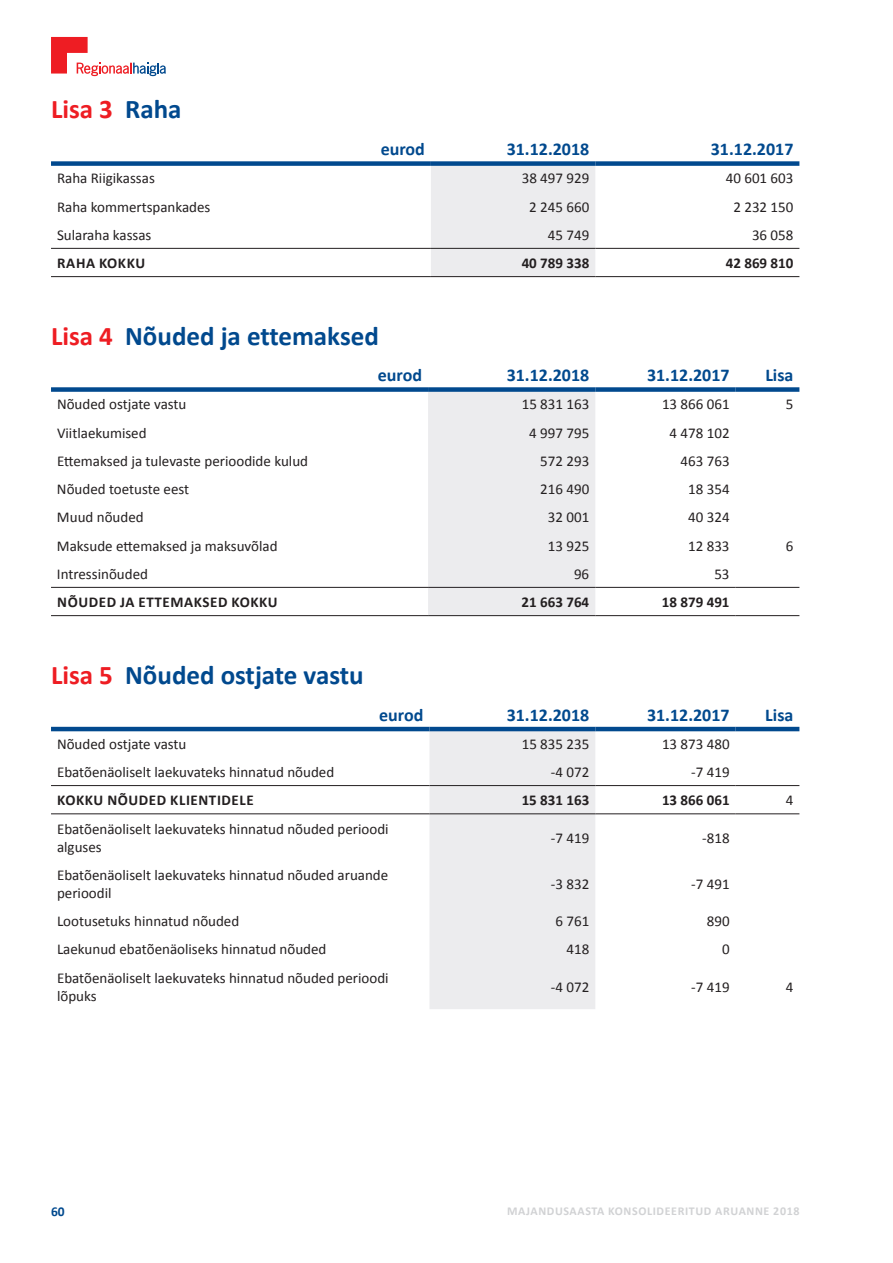
<style>
.page{position:relative;width:893px;height:1263px;background:#fff}
.page>*{position:absolute;margin:0;border:0;box-sizing:border-box;transform-origin:0 0}
.t1{font:700 27px "Calibri";color:#01498e}
.t2{font:700 27px "Calibri";color:#ee1d23}
.t3{font:700 18px "Calibri";color:#01498e}
.t4{font:15px/18px "Calibri";color:#231f20}
.t5{font:700 15px "Calibri";letter-spacing:.03em;color:#231f20}
.t6{font:700 13.5px "Calibri";color:#01498e}
.t7{font:700 12px "Calibri";letter-spacing:.05em;color:#d1d2d4}
.s1{color:#01498e}
.s2{color:#ee1d23}
</style>
<div class="page">
<svg style="left:51px;top:37px;width:115px;height:39px"></svg>
<div style="left:431px;top:166px;width:164px;height:110px;background:#ececee"></div>
<hr style="left:51px;top:248px;width:380px;height:1px;background:#231f20">
<hr style="left:431px;top:248px;width:164px;height:1px;background:#231f20">
<hr style="left:595px;top:248px;width:204px;height:1px;background:#231f20">
<hr style="left:51px;top:276px;width:380px;height:1px;background:#231f20">
<hr style="left:431px;top:276px;width:164px;height:1px;background:#231f20">
<hr style="left:595px;top:276px;width:204px;height:1px;background:#231f20">
<div style="left:51px;top:161px;width:380px;height:5px;background:#01498e"></div>
<div style="left:431px;top:161px;width:164px;height:5px;background:#01498e"></div>
<div style="left:595px;top:161px;width:204px;height:5px;background:#01498e"></div>
<div style="left:428px;top:392px;width:167px;height:223px;background:#ececee"></div>
<div style="left:51px;top:387px;width:377px;height:5px;background:#01498e"></div>
<div style="left:428px;top:387px;width:167px;height:5px;background:#01498e"></div>
<div style="left:595px;top:387px;width:141px;height:5px;background:#01498e"></div>
<div style="left:736px;top:387px;width:63px;height:5px;background:#01498e"></div>
<hr style="left:51px;top:587px;width:377px;height:1px;background:#231f20">
<hr style="left:428px;top:587px;width:167px;height:1px;background:#231f20">
<hr style="left:595px;top:587px;width:141px;height:1px;background:#231f20">
<hr style="left:736px;top:587px;width:63px;height:1px;background:#231f20">
<hr style="left:51px;top:615px;width:377px;height:1px;background:#231f20">
<hr style="left:428px;top:615px;width:167px;height:1px;background:#231f20">
<hr style="left:595px;top:615px;width:141px;height:1px;background:#231f20">
<hr style="left:736px;top:615px;width:63px;height:1px;background:#231f20">
<div style="left:429px;top:731px;width:166px;height:278px;background:#ececee"></div>
<hr style="left:51px;top:785px;width:378px;height:1px;background:#231f20">
<hr style="left:429px;top:785px;width:166px;height:1px;background:#231f20">
<hr style="left:595px;top:785px;width:141px;height:1px;background:#231f20">
<hr style="left:736px;top:785px;width:63px;height:1px;background:#231f20">
<hr style="left:51px;top:813px;width:378px;height:1px;background:#231f20">
<hr style="left:429px;top:813px;width:166px;height:1px;background:#231f20">
<hr style="left:595px;top:813px;width:141px;height:1px;background:#231f20">
<hr style="left:736px;top:813px;width:63px;height:1px;background:#231f20">
<hr style="left:51px;top:727px;width:378px;height:4px;background:#01498e">
<hr style="left:429px;top:727px;width:166px;height:4px;background:#01498e">
<hr style="left:595px;top:727px;width:141px;height:4px;background:#01498e">
<hr style="left:736px;top:727px;width:63px;height:4px;background:#01498e">
<h1 class="t2" style="left:51px;top:92px;width:132px">Lisa 3 <span class="s1">Raha</span></h1>
<p class="t3" style="left:381px;top:138px;width:46px">eurod</p>
<p class="t3" style="left:507px;top:138px;width:84px">31.12.2018</p>
<p class="t3" style="left:711px;top:138px;width:84px">31.12.2017</p>
<p class="t4" style="left:57px;top:169px;width:99px">Raha Riigikassas</p>
<p class="t4" style="left:522px;top:169px;width:69px">38 497 929</p>
<p class="t4" style="left:726px;top:169px;width:69px">40 601 603</p>
<p class="t4" style="left:57px;top:197px;width:155px">Raha kommertspankades</p>
<p class="t4" style="left:529px;top:197px;width:62px">2 245 660</p>
<p class="t4" style="left:733px;top:197px;width:62px">2 232 150</p>
<p class="t4" style="left:57px;top:225px;width:96px">Sularaha kassas</p>
<p class="t4" style="left:548px;top:225px;width:43px">45 749</p>
<p class="t4" style="left:752px;top:225px;width:43px">36 058</p>
<p class="t5" style="left:57px;top:254px;width:89px">RAhA KOKKU</p>
<p class="t5" style="left:522px;top:254px;width:69px">40 789 338</p>
<p class="t5" style="left:726px;top:254px;width:69px">42 869 810</p>
<h1 class="t1" style="left:51px;top:319px;width:329px"><span class="s2">Lisa 4</span> Nõuded ja ettemaksed</h1>
<p class="t3" style="left:378px;top:364px;width:46px">eurod</p>
<p class="t3" style="left:507px;top:364px;width:84px">31.12.2018</p>
<p class="t3" style="left:647px;top:364px;width:84px">31.12.2017</p>
<p class="t3" style="left:765px;top:364px;width:30px">Lisa</p>
<p class="t4" style="left:57px;top:395px;width:131px">Nõuded ostjate vastu</p>
<p class="t4" style="left:522px;top:395px;width:69px">15 831 163</p>
<p class="t4" style="left:662px;top:395px;width:69px">13 866 061</p>
<p class="t4" style="left:786px;top:395px;width:9px">5</p>
<p class="t4" style="left:57px;top:423px;width:91px">Viitlaekumised</p>
<p class="t4" style="left:529px;top:423px;width:62px">4 997 795</p>
<p class="t4" style="left:670px;top:423px;width:62px">4 478 102</p>
<p class="t4" style="left:57px;top:451px;width:253px">Ettemaksed ja tulevaste perioodide kulud</p>
<p class="t4" style="left:540px;top:451px;width:51px">572 293</p>
<p class="t4" style="left:681px;top:451px;width:51px">463 763</p>
<p class="t4" style="left:57px;top:479px;width:134px">Nõuded toetuste eest</p>
<p class="t4" style="left:540px;top:479px;width:51px">216 490</p>
<p class="t4" style="left:688px;top:479px;width:43px">18 354</p>
<p class="t4" style="left:57px;top:508px;width:88px">Muud nõuded</p>
<p class="t4" style="left:548px;top:508px;width:43px">32 001</p>
<p class="t4" style="left:688px;top:508px;width:43px">40 324</p>
<p class="t4" style="left:57px;top:536px;width:222px">Maksude ettemaksed ja maksuvõlad</p>
<p class="t4" style="left:548px;top:536px;width:43px">13 925</p>
<p class="t4" style="left:688px;top:536px;width:43px">12 833</p>
<p class="t4" style="left:786px;top:536px;width:9px">6</p>
<p class="t4" style="left:57px;top:564px;width:93px">Intressinõuded</p>
<p class="t4" style="left:574px;top:564px;width:17px">96</p>
<p class="t4" style="left:714px;top:564px;width:17px">53</p>
<p class="t5" style="left:57px;top:593px;width:222px">NõUDED JA ETTEMAKSED KOKKU</p>
<p class="t5" style="left:522px;top:593px;width:69px">21 663 764</p>
<p class="t5" style="left:662px;top:593px;width:69px">18 879 491</p>
<h1 class="t1" style="left:51px;top:658px;width:314px"><span class="s2">Lisa 5.</span> Nõuded ostjate vastu</h1>
<p class="t3" style="left:379px;top:703px;width:46px">eurod</p>
<p class="t3" style="left:507px;top:703px;width:84px">31.12.2018</p>
<p class="t3" style="left:647px;top:703px;width:84px">31.12.2017</p>
<p class="t3" style="left:765px;top:703px;width:30px">Lisa</p>
<p class="t4" style="left:57px;top:734px;width:131px">Nõuded ostjate vastu</p>
<p class="t4" style="left:522px;top:734px;width:69px">15 835 235</p>
<p class="t4" style="left:662px;top:734px;width:69px">13 873 480</p>
<p class="t4" style="left:57px;top:762px;width:279px">Ebatõenäoliselt laekuvateks hinnatud nõuded</p>
<p class="t4" style="left:551px;top:762px;width:40px">-4 072</p>
<p class="t4" style="left:691px;top:762px;width:40px">-7 419</p>
<p class="t5" style="left:57px;top:791px;width:198px">KOKKU NõUDED KLIENTIDELE</p>
<p class="t5" style="left:522px;top:791px;width:69px">15. 831 163</p>
<p class="t5" style="left:662px;top:791px;width:69px">13 866 061</p>
<p class="t4" style="left:786px;top:791px;width:9px">4</p>
<p class="t4" style="left:57px;top:819px;width:333px">Ebatõenäoliselt laekuvateks hinnatud nõuded perioodi alguses</p>
<p class="t4" style="left:551px;top:828px;width:40px">-7 419</p>
<p class="t4" style="left:702px;top:828px;width:29px">-818</p>
<p class="t4" style="left:57px;top:865px;width:333px">Ebatõenäoliselt laekuvateks hinnatud nõuded aruande perioodil</p>
<p class="t4" style="left:551px;top:874px;width:40px">-3 832</p>
<p class="t4" style="left:691px;top:874px;width:40px">-7 491</p>
<p class="t4" style="left:57px;top:911px;width:184px">Lootusetuks hinnatud nõuded</p>
<p class="t4" style="left:555px;top:911px;width:35px">6 761</p>
<p class="t4" style="left:707px;top:911px;width:24px">890</p>
<p class="t4" style="left:57px;top:940px;width:271px">Laekunud ebatõenäoliseks hinnatud nõuded</p>
<p class="t4" style="left:566px;top:940px;width:24px">418</p>
<p class="t4" style="left:722px;top:940px;width:9px">0</p>
<p class="t4" style="left:57px;top:968px;width:333px">Ebatõenäoliselt laekuvateks hinnatud nõuded perioodi lõpuks</p>
<p class="t4" style="left:551px;top:977px;width:40px">-4 072</p>
<p class="t4" style="left:691px;top:977px;width:40px">-7 419</p>
<p class="t4" style="left:786px;top:977px;width:9px">4</p>
<p class="t6" style="left:51px;top:1203px;width:15px">60</p>
<p class="t7" style="left:507px;top:1203px;width:294px">MAJANDUSAASTA KONSOLIDEERITUD ARUANNE 2018</p>
</div>
